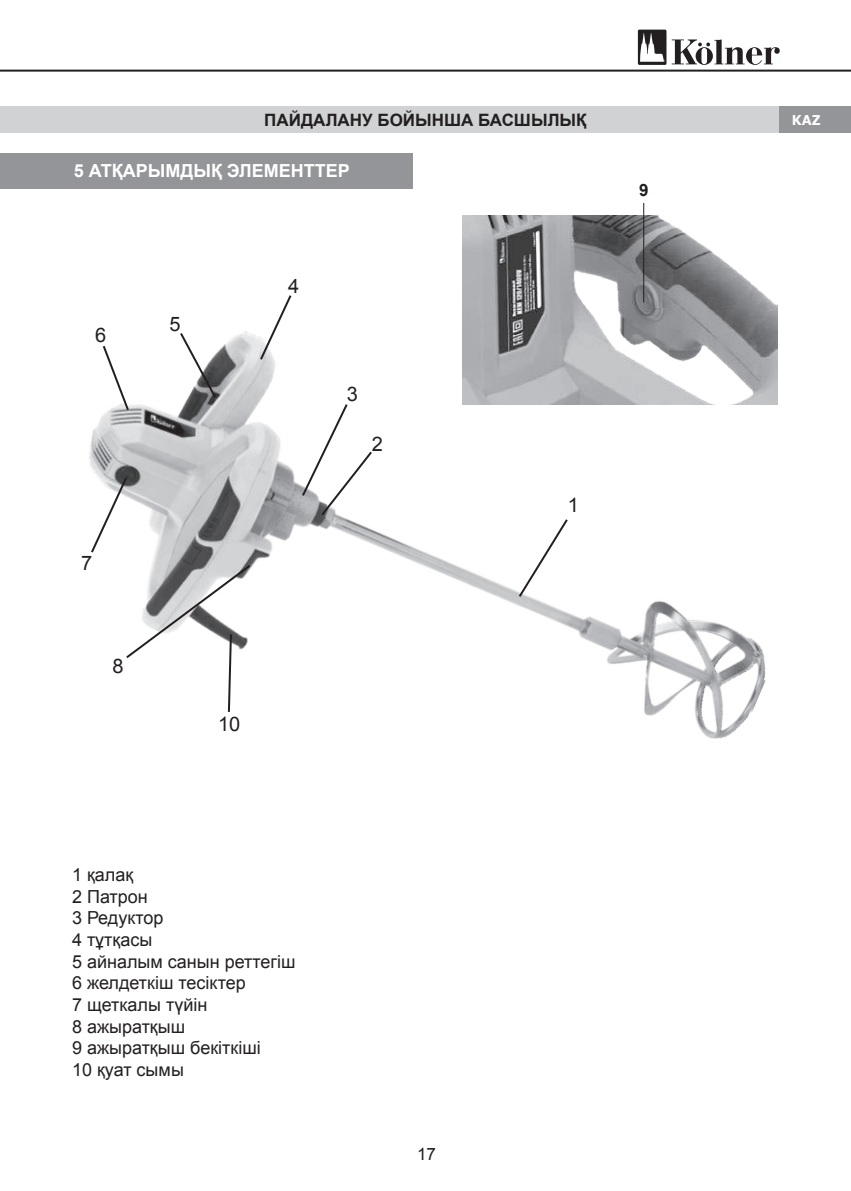
<style>
.page{position:relative;width:851px;height:1191px;background:#fff}
.page>*{position:absolute;margin:0;border:0;box-sizing:border-box;transform-origin:0 0}
.t1{font:20px "Arial";color:#231f20}
.t2{font:18px/21.6px "Arial";color:#231f20}
.t3{font:700 18px "Arial";color:#fff}
.t4{font:700 17px "Arial";color:#231f20}
.t5{font:17px "Arial";color:#231f20}
.t6{font:700 13.6px "Verdana";color:#fff;scale:.95 1}
</style>
<div class="page">
<div style="left:0;top:107px;width:850px;height:26px;background:#d1d2d4"></div>
<hr style="left:0;top:70px;width:850px;height:2px;background:#231f20">
<div style="left:778px;top:107px;width:72px;height:26px;background:#939598"></div>
<svg style="left:637px;top:30px;width:142px;height:35px"></svg>
<div style="left:0;top:153px;width:412px;height:36px;background:#939598"></div>
<img style="left:89px;top:331px;width:688px;height:408px">
<img style="left:462px;top:215px;width:315px;height:189px">
<hr style="left:643px;top:203px;width:1px;height:99px;background:#231f20">
<svg style="left:517px;top:517px;width:52px;height:82px"></svg>
<svg style="left:300px;top:402px;width:74px;height:115px"></svg>
<svg style="left:258px;top:295px;width:35px;height:67px"></svg>
<svg style="left:178px;top:331px;width:40px;height:69px"></svg>
<svg style="left:101px;top:343px;width:29px;height:69px"></svg>
<svg style="left:89px;top:476px;width:40px;height:79px"></svg>
<svg style="left:124px;top:563px;width:128px;height:151px"></svg>
<p class="t4" style="left:264px;top:109px;width:324px">ПАЙДАЛАНУ БОЙЫНША БАСШЫЛЫҚ</p>
<p class="t6" style="left:791px;top:110px;width:32px">KAZ</p>
<p class="t3" style="left:74px;top:159px;width:277px">5 АТҚАРЫМДЫҚ ЭЛЕМЕНТТЕР</p>
<p class="t1" style="left:95px;top:322px;width:13px">6</p>
<p class="t1" style="left:170px;top:311px;width:13px">5</p>
<p class="t1" style="left:288px;top:273px;width:13px">4</p>
<p class="t1" style="left:81px;top:550px;width:13px">7</p>
<p class="t1" style="left:112px;top:652px;width:13px">8</p>
<p class="t1" style="left:218px;top:711px;width:24px">10</p>
<p class="t1" style="left:346px;top:381px;width:13px">3</p>
<p class="t1" style="left:372px;top:431px;width:13px">2</p>
<p class="t2" style="left:72px;top:864px;width:225px">1 қалақ<br>2 Патрон<br>3 Редуктор<br>4 тұтқасы<br>5 айналым санын реттегіш<br>6 желдеткіш тесіктер<br>7 щеткалы түйін<br>8 ажыратқыш<br>9 ажыратқыш бекіткіші<br>10 қуат сымы</p>
<p class="t5" style="left:417px;top:1142px;width:20px">17</p>
<p class="t4" style="left:639px;top:178px;width:11px">9</p>
<p class="t1" style="left:567px;top:492px;width:13px">1</p>
</div>
